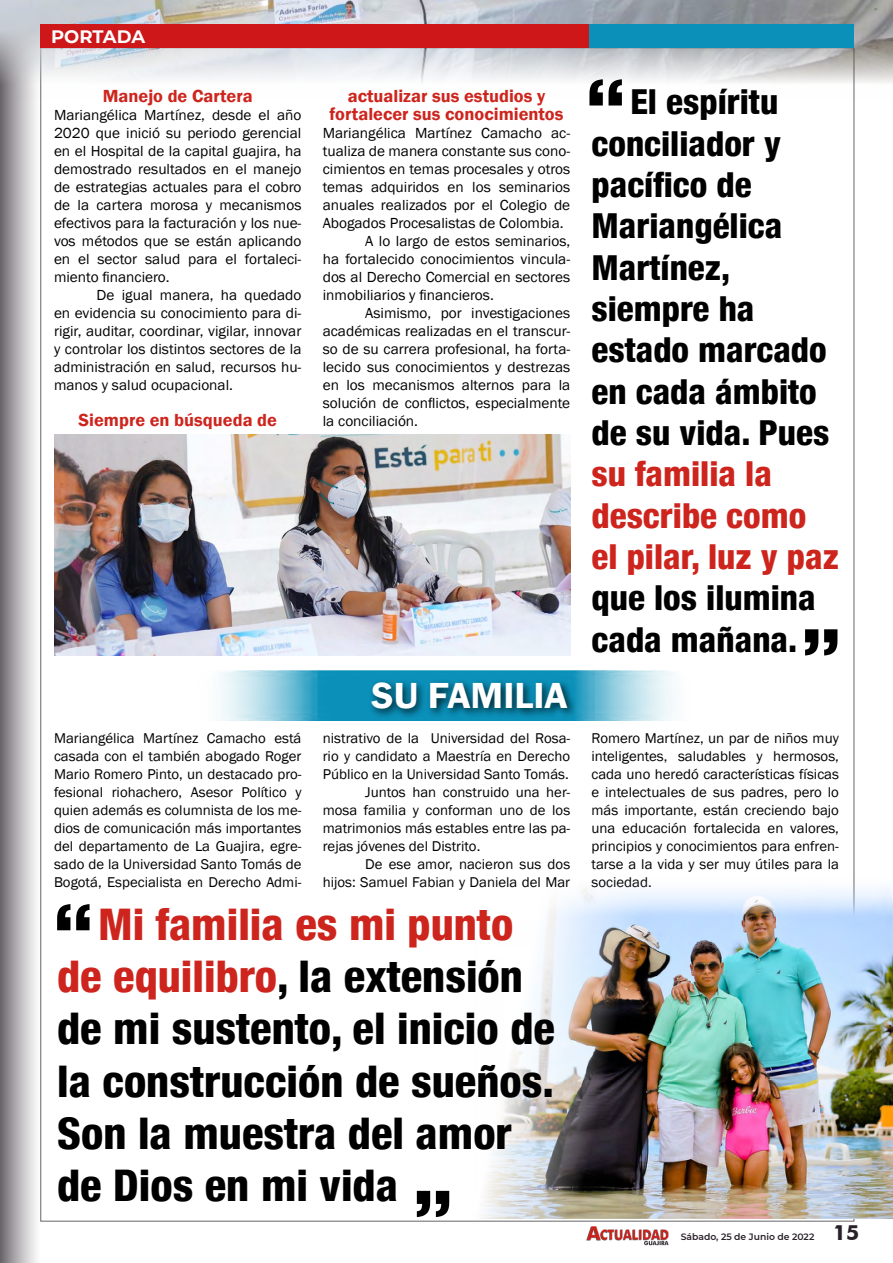
<style>
.page{position:relative;width:893px;height:1263px;background:#fff}
.page>*{position:absolute;margin:0;border:0;box-sizing:border-box;transform-origin:0 0}
.t1{font:800 condensed 75px "Helvetica 87";color:#000;scale:1.14 1}
.t2{font:800 condensed 43.65px/52.3px "Helvetica 87";color:#000}
.t3{font:600 37.35px "Franklin Gothic";color:#fff}
.t4{font:800 condensed 34.5px/41.4px "Helvetica 87";color:#000}
.t5{font:800 condensed 34.5px/41.4px "Helvetica 87";color:#cd251d}
.t6{font:700 21px "Futura BT";color:#292129}
.t7{font:600 18px/18px "Franklin Gothic";color:#cd251d;text-align:center}
.t8{font:700 18px "Montserrat";letter-spacing:-.005em;color:#fff}
.t9{font:15px/18px "Franklin Gothic";color:#000;text-align:justify}
.t10{font:14.55px/18px "Franklin Gothic";color:#000;text-align:justify}
.t11{font:600 9.15px "Montserrat";color:#292129}
.s1{color:#cd251d}
</style>
<div class="page">
<img style="left:586px;top:1226px;width:83px;height:20px">
<div style="left:0;top:0;width:40px;height:1263px;background:linear-gradient(to right,#6f6a6f,#fff)"></div>
<img style="left:0;top:0;width:893px;height:101px">
<div style="left:40px;top:24px;width:549px;height:24px;background:#cd1719"></div>
<div style="left:589px;top:24px;width:265px;height:24px;background:#0a90b9"></div>
<img style="left:54px;top:434px;width:516px;height:221px">
<svg style="left:589px;top:79px;width:33px;height:26px"></svg>
<svg style="left:220px;top:671px;width:454px;height:50px;background:#70bed6"></svg>
<div style="left:367px;top:678px;width:210px;height:41px;background:#000;opacity:.75"></div>
<img style="left:484px;top:874px;width:409px;height:344px">
<svg style="left:57px;top:904px;width:33px;height:26px"></svg>
<p class="t8" style="left:51px;top:23px;width:96px">PORTADA</p>
<p class="t7" style="left:103px;top:88px;width:152px">Manejo de Cartera</p>
<p class="t9" style="left:54px;top:107px;width:249px">Mariangélica Martínez, desde el año 2020 que inició su periodo gerencial en el Hospital de la capital guajira, ha demostrado resultados en el manejo de estrategias actuales para el cobro de la cartera morosa y mecanismos efectivos para la facturación y los nue&shy;vos métodos que se están aplicando en el sector salud para el fortaleci&shy;miento financiero.</p>
<p class="t9" style="left:54px;top:287px;width:249px;text-indent:43px">De igual manera, ha quedado en evidencia su conocimiento para di&shy;rigir, auditar, coordinar, vigilar, innovar y controlar los distintos sectores de la administración en salud, recursos hu&shy;manos y salud ocupacional.</p>
<p class="t7" style="left:79px;top:412px;width:200px">Siempre en búsqueda de</p>
<p class="t7" style="left:329px;top:88px;width:236px">actualizar sus estudios y fortalecer sus conocimientos</p>
<p class="t9" style="left:323px;top:125px;width:249px">Mariangélica Martínez Camacho ac-</p>
<p class="t9" style="left:323px;top:143px;width:249px">tualiza de manera constante sus cono-</p>
<p class="t9" style="left:323px;top:161px;width:249px">cimientos en temas procesales y otros</p>
<p class="t9" style="left:323px;top:179px;width:249px">temas adquiridos en los seminarios</p>
<p class="t9" style="left:323px;top:197px;width:249px">anuales realizados por el Colegio de</p>
<p class="t9" style="left:323px;top:215px;width:242px">Abogados Procesalistas de Colombia.</p>
<p class="t9" style="left:365px;top:233px;width:206px">A lo largo de estos seminarios,</p>
<p class="t9" style="left:323px;top:251px;width:249px">ha fortalecido conocimientos vincula-</p>
<p class="t9" style="left:323px;top:269px;width:249px">dos al Derecho Comercial en sectores</p>
<p class="t9" style="left:323px;top:287px;width:173px">inmobiliarios y financieros.</p>
<p class="t9" style="left:365px;top:305px;width:206px">Asimismo, por investigaciones</p>
<p class="t9" style="left:323px;top:323px;width:249px">académicas realizadas en el transcur-</p>
<p class="t9" style="left:323px;top:341px;width:249px">so de su carrera profesional, ha forta-</p>
<p class="t9" style="left:323px;top:359px;width:249px">lecido sus conocimientos y destrezas</p>
<p class="t9" style="left:323px;top:377px;width:249px">en los mecanismos alternos para la</p>
<p class="t9" style="left:323px;top:395px;width:249px">solución de conflictos, especialmente</p>
<p class="t9" style="left:323px;top:413px;width:97px">la conciliación.</p>
<h3 class="t3" style="left:372px;top:673px;width:198px">SU FAMILIA</h3>
<p class="t10" style="left:54px;top:729px;width:249px">Mariangélica Martínez Camacho está casada con el también abogado Roger Mario Romero Pinto, un destacado pro&shy;fesional riohachero, Asesor Político y quien además es columnista de los me&shy;dios de comunicación más importantes del departamento de La Guajira, egre&shy;sado de la Universidad Santo Tomás de Bogotá, Especialista en Derecho Admi-</p>
<p class="t10" style="left:323px;top:729px;width:249px">nistrativo de la Universidad del Rosa-</p>
<p class="t10" style="left:323px;top:747px;width:249px">rio y candidato a Maestría en Derecho</p>
<p class="t10" style="left:323px;top:765px;width:248px">Público en la Universidad Santo Tomás.</p>
<p class="t10" style="left:365px;top:783px;width:206px">Juntos han construido una her-</p>
<p class="t10" style="left:323px;top:801px;width:249px">mosa familia y conforman uno de los</p>
<p class="t10" style="left:323px;top:819px;width:249px">matrimonios más estables entre las pa-</p>
<p class="t10" style="left:323px;top:837px;width:159px">rejas jóvenes del Distrito.</p>
<p class="t10" style="left:365px;top:855px;width:206px">De ese amor, nacieron sus dos</p>
<p class="t10" style="left:323px;top:873px;width:249px">hijos: Samuel Fabian y Daniela del Mar</p>
<h2 class="t2" style="left:57px;top:897px;width:499px;text-indent:41px"><span class="s1">Mi familia es mi punto de equilibro</span>, la extensión de mi sustento, el inicio de la construcción de sueños.<br>Son la muestra del amor de Dios en mi vida</h2>
<h1 class="t1" style="left:454px;top:1236px;width:38px;rotate:-180deg">“</h1>
<h3 class="t4" style="left:591px;top:81px;width:239px;text-indent:39px">El espíritu conciliador y pacífico de<br>Mariangélica<br>Martínez, siempre ha estado marcado en cada ámbito de su vida. Pues</h3>
<h3 class="t5" style="left:591px;top:453px;width:249px">su familia la describe como el pilar, luz y paz</h3>
<h3 class="t4" style="left:591px;top:577px;width:226px">que los ilumina cada mañana.</h3>
<h1 class="t1" style="left:842px;top:675px;width:38px;rotate:-180deg">“</h1>
<p class="t10" style="left:591px;top:729px;width:249px">Romero Martínez, un par de niños muy inteligentes, saludables y hermosos, cada uno heredó características físicas e intelectuales de sus padres, pero lo más importante, están creciendo bajo una educación fortalecida en valores, principios y conocimientos para enfren&shy;tarse a la vida y ser muy útiles para la sociedad.</p>
<p class="t11" style="left:681px;top:1230px;width:135px">Sábado, 25 de Junio de 2022</p>
<h3 class="t6" style="left:833px;top:1220px;width:28px">15</h3>
</div>
